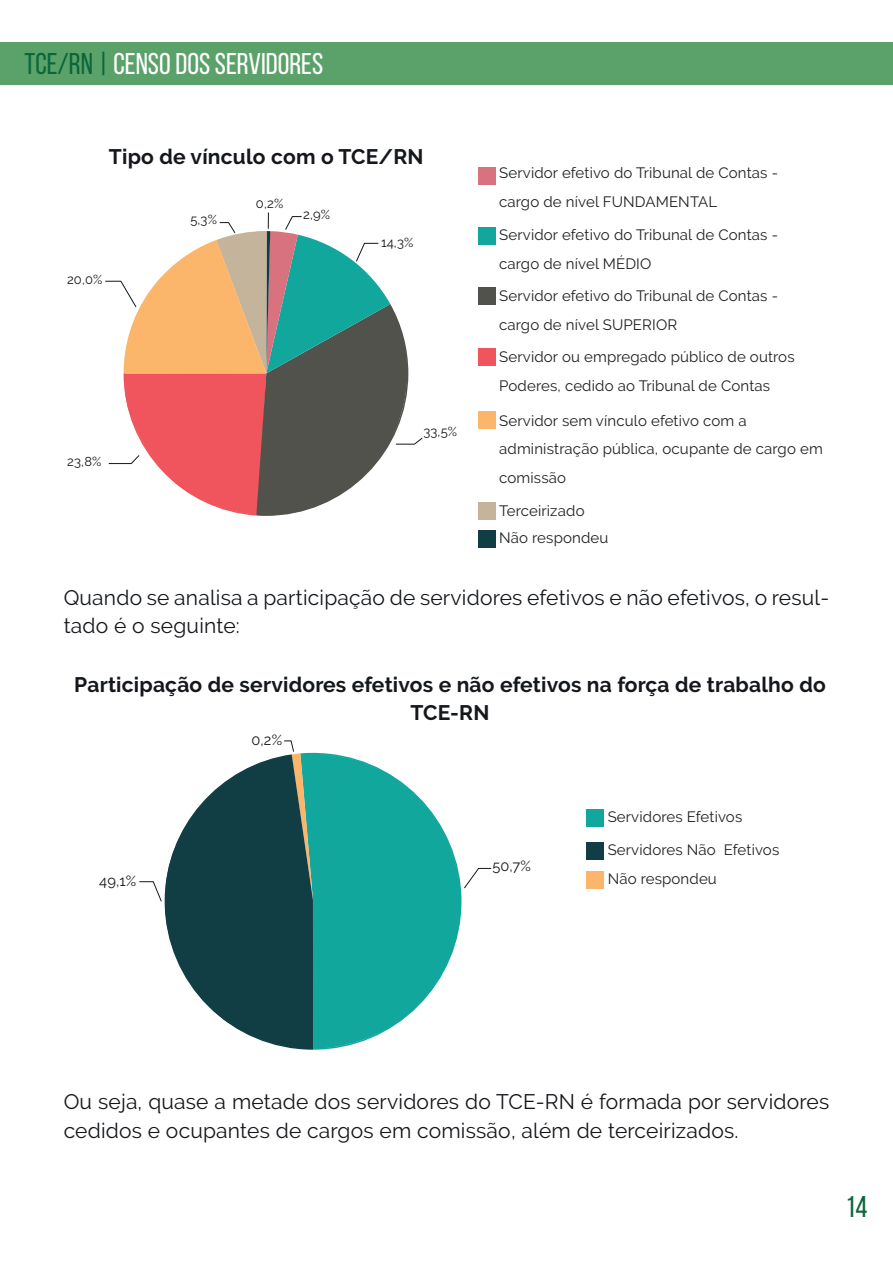
<style>
.page{position:relative;width:893px;height:1263px;background:#fff}
.page>*{position:absolute;margin:0;border:0;box-sizing:border-box;transform-origin:0 0}
.t1{font:30px "Bebas Neue";color:#fff}
.t2{font:30px "Bebas Neue";color:#0c6638}
.t3{font:21px/28.5px "Raleway";letter-spacing:.01em;color:#14171b}
.t4{font:700 21px/28.5px "Raleway";letter-spacing:.01em;color:#14171b;text-align:center}
.t5{font:15px/28.5px "Raleway";letter-spacing:.01em;color:#231f20}
.t6{font:14.55px "Raleway";color:#14171b}
.t7{font:13.05px "Raleway";letter-spacing:.01em;color:#14171b}
.s1{color:#0c6638}
</style>
<div class="page">
<div style="left:0;top:43px;width:893px;height:42px;background:#5ba26a"></div>
<svg style="left:105px;top:213px;width:318px;height:303px"></svg>
<div style="left:478px;top:168px;width:17px;height:17px;background:#d7727e"></div>
<div style="left:478px;top:227px;width:17px;height:17px;background:#12a79d"></div>
<div style="left:478px;top:287px;width:17px;height:18px;background:#50524b"></div>
<div style="left:478px;top:348px;width:17px;height:17px;background:#f0545c"></div>
<div style="left:478px;top:411px;width:17px;height:17px;background:#fbb66b"></div>
<div style="left:478px;top:502px;width:17px;height:17px;background:#c3b49b"></div>
<div style="left:478px;top:530px;width:17px;height:17px;background:#103e44"></div>
<svg style="left:315px;top:752px;width:147px;height:298px"></svg>
<svg style="left:139px;top:740px;width:176px;height:310px"></svg>
<svg style="left:464px;top:868px;width:28px;height:21px"></svg>
<div style="left:587px;top:809px;width:17px;height:17px;background:#12a79d"></div>
<div style="left:587px;top:842px;width:17px;height:17px;background:#103e44"></div>
<div style="left:587px;top:871px;width:17px;height:17px;background:#fbb66b"></div>
<h1 class="t1" style="left:25px;top:47px;width:300px"><span class="s1">TCE/RN |</span> CENSO DOS SERVIDORES</h1>
<h2 class="t4" style="left:109px;top:142px;width:316px">Tipo de vínculo com o TCE/RN</h2>
<p class="t7" style="left:67px;top:272px;width:37px">20,0%</p>
<p class="t7" style="left:67px;top:454px;width:36px">23,8%</p>
<p class="t7" style="left:256px;top:196px;width:29px">0,2%</p>
<p class="t7" style="left:190px;top:212px;width:28px">5,3%</p>
<p class="t7" style="left:303px;top:207px;width:28px">2,9%</p>
<p class="t7" style="left:381px;top:235px;width:34px">14,3%</p>
<p class="t7" style="left:423px;top:423px;width:35px">33,5%</p>
<p class="t5" style="left:499px;top:159px;width:280px">Servidor efetivo do Tribunal de Contas - cargo de nível FUNDAMENTAL</p>
<p class="t5" style="left:499px;top:220px;width:280px">Servidor efetivo do Tribunal de Contas - cargo de nível MÉDIO</p>
<p class="t5" style="left:499px;top:281px;width:280px">Servidor efetivo do Tribunal de Contas - cargo de nível SUPERIOR</p>
<p class="t5" style="left:499px;top:342px;width:297px">Servidor ou empregado público de outros<br>Poderes, cedido ao Tribunal de Contas</p>
<p class="t5" style="left:499px;top:406px;width:325px">Servidor sem vínculo efetivo com a administração pública, ocupante de cargo em comissão</p>
<p class="t5" style="left:499px;top:496px;width:111px;line-height:27.8px">Terceirizado<br>Não respondeu</p>
<h2 class="t3" style="left:64px;top:583px;width:767px">Quando se analisa a participação de servidores efetivos e não efetivos, o resul&shy;tado é o seguinte:</h2>
<h2 class="t4" style="left:74px;top:670px;width:753px">Participação de servidores efetivos e não efetivos na força de trabalho do<br>TCE-RN</h2>
<p class="t6" style="left:99px;top:872px;width:39px">49,1%</p>
<p class="t6" style="left:251px;top:732px;width:32px">0,2%</p>
<p class="t6" style="left:492px;top:858px;width:40px">50,7%</p>
<p class="t5" style="left:608px;top:801px;width:173px;line-height:32.7px">Servidores Efetivos<br>Servidores Não Efetivos</p>
<p class="t5" style="left:608px;top:864px;width:111px">Não respondeu</p>
<h2 class="t3" style="left:64px;top:1087px;width:767px">Ou seja, quase a metade dos servidores do TCE-RN é formada por servidores cedidos e ocupantes de cargos em comissão, além de terceirizados.</h2>
<h1 class="t2" style="left:845px;top:1191px;width:24px">14</h1>
</div>
